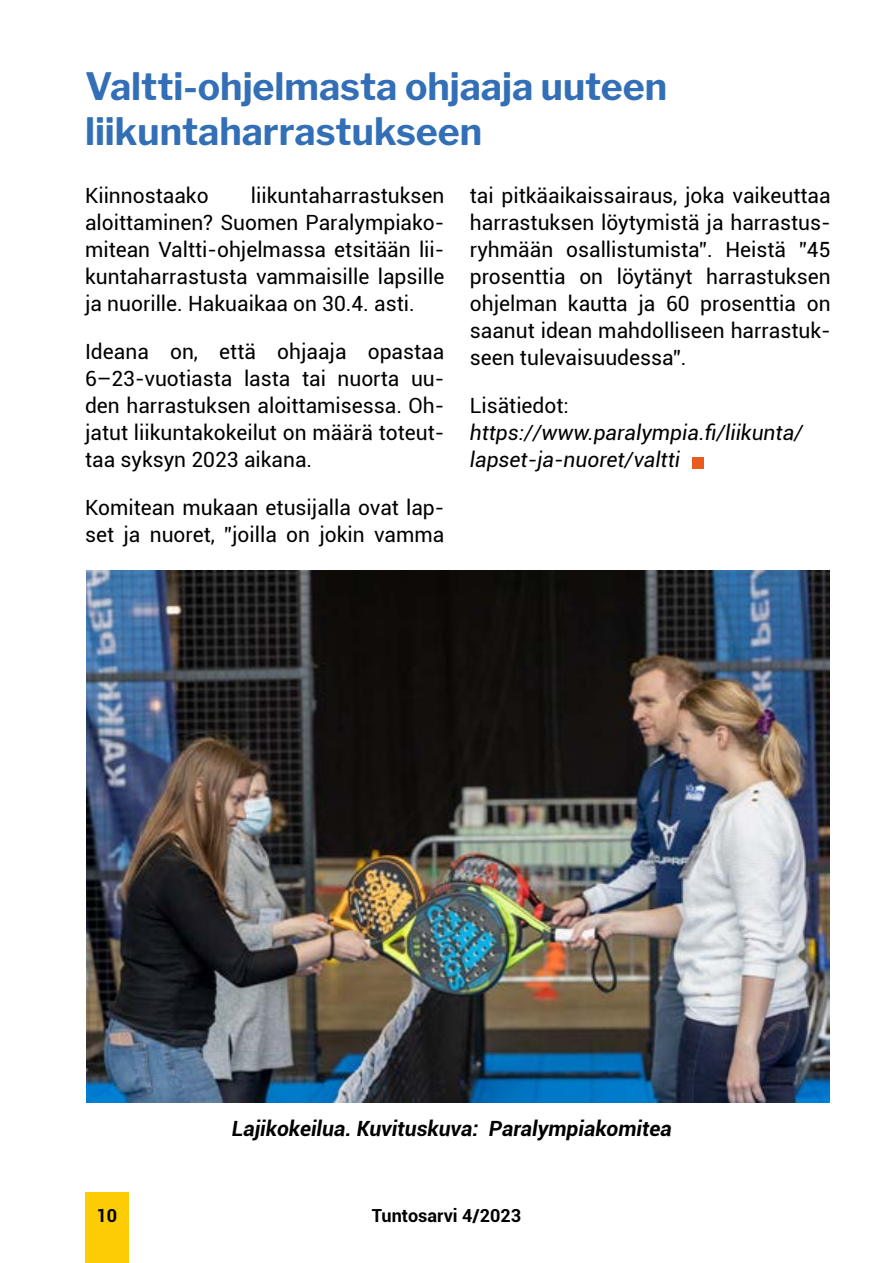
<style>
.page{position:relative;width:893px;height:1263px;background:#fff}
.page>*{position:absolute;margin:0;border:0;box-sizing:border-box;transform-origin:0 0}
.t1{font:700 37.5px/45px "Libre Franklin";color:#336fb6}
.t2{font:21px/27px "Roboto";color:#000;text-align:justify}
.t3{font:italic 21px/27px "Roboto";color:#000}
.t4{font:italic 700 21px "Roboto";color:#000}
.t5{font:700 18px "Roboto";color:#000}
</style>
<div class="page">
<div style="left:85px;top:1192px;width:44px;height:71px;background:#fccd05"></div>
<img style="left:86px;top:571px;width:743px;height:531px">
<div style="left:692px;top:458px;width:12px;height:11px;background:#eb5b1d"></div>
<h1 class="t1" style="left:85px;top:64px;width:584px">Valtti-ohjelmasta ohjaaja uuteen liikuntaharrastukseen</h1>
<p class="t2" style="left:85px;top:181px;width:361px;text-indent:166px">liikuntaharrastuksen aloittaminen? Suomen Paralympiako&shy;mitean Valtti-ohjelmassa etsitään lii&shy;kuntaharrastusta vammaisille lapsille ja nuorille. Hakuaikaa on 30.4. asti.</p>
<p class="t2" style="left:85px;top:337px;width:361px">Ideana on, että ohjaaja opastaa 6–23-vuotiasta lasta tai nuorta uu&shy;den harrastuksen aloittamisessa. Oh&shy;jatut liikuntakokeilut on määrä toteut&shy;taa syksyn 2023 aikana.</p>
<p class="t2" style="left:85px;top:494px;width:361px">Komitean mukaan etusijalla ovat lap&shy;set ja nuoret, ”joilla on jokin vamma</p>
<p class="t2" style="left:85px;top:181px;width:125px">Kiinnostaako</p>
<p class="t2" style="left:470px;top:181px;width:362px">tai pitkäaikaissairaus, joka vaikeuttaa harrastuksen löytymistä ja harrastus&shy;ryhmään osallistumista”. Heistä ”45 prosenttia on löytänyt harrastuksen ohjelman kautta ja 60 prosenttia on saanut idean mahdolliseen harrastuk&shy;seen tulevaisuudessa”.</p>
<p class="t2" style="left:470px;top:391px;width:100px">Lisätiedot:</p>
<p class="t3" style="left:470px;top:418px;width:335px">https://www.paralympia.fi/liikunta/ lapset-ja-nuoret/valtti</p>
<p class="t4" style="left:232px;top:1114px;width:442px">Lajikokeilua. Kuvituskuva: Paralympiakomitea</p>
<p class="t5" style="left:97px;top:1203px;width:22px">10</p>
<p class="t5" style="left:372px;top:1203px;width:151px">Tuntosarvi 4/2023</p>
</div>
